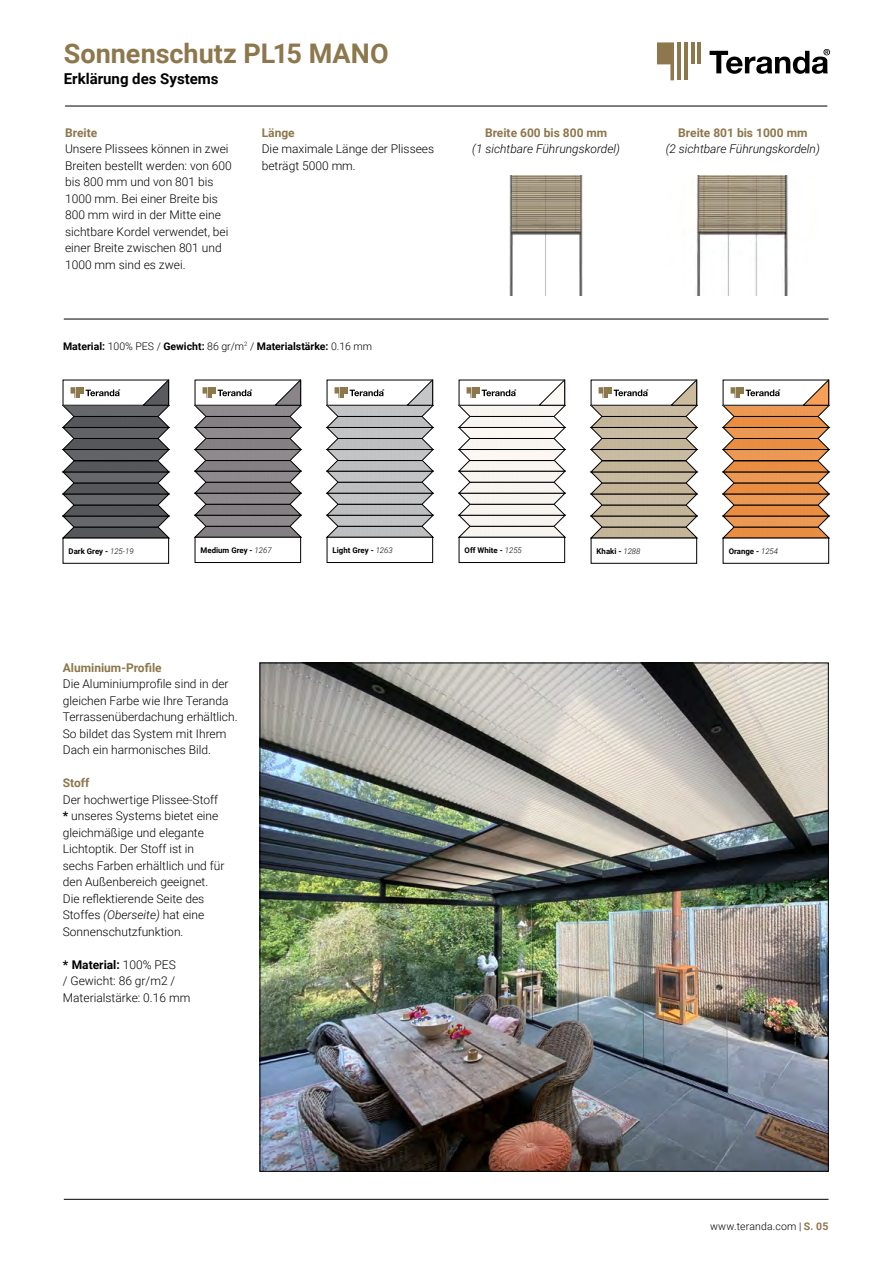
<style>
.page{position:relative;width:893px;height:1263px;background:#fff}
.page>*{position:absolute;margin:0;border:0;box-sizing:border-box;transform-origin:0 0}
.t1{font:700 27px "Roboto";color:#8d774c}
.t2{font:700 15px "Roboto";color:#000}
.t3{font:300 12px/16.5px "Roboto";color:#000}
.t4{font:700 12px "Roboto";color:#8d774c}
.t5{font:italic 300 12px "Roboto";color:#000}
.t6{font:700 10.5px "Roboto";color:#000}
.t7{font:300 10.5px "Roboto";letter-spacing:.02em;color:#000}
.t8{font:700 7.8px "Roboto";color:#000}
.s1{font-weight:300}
.s2{font-weight:300;font-style:italic}
.s3{font-weight:700}
.s4{font-style:italic}
.s5{font-weight:700;color:#8d774c}
</style>
<div class="page">
<hr style="left:64px;top:319px;width:764px;height:1px;background:#000">
<svg style="left:657px;top:42px;width:17px;height:38px"></svg>
<hr style="left:677px;top:42px;width:4px;height:38px;background:#8d774c">
<hr style="left:684px;top:42px;width:3px;height:38px;background:#8d774c">
<hr style="left:691px;top:42px;width:3px;height:22px;background:#8d774c">
<hr style="left:697px;top:42px;width:4px;height:22px;background:#8d774c">
<svg style="left:710px;top:49px;width:120px;height:25px"></svg>
<hr style="left:65px;top:106px;width:762px;height:1px;background:#000">
<hr style="left:64px;top:1199px;width:764px;height:1px;background:#000">
<img style="left:696px;top:175px;width:92px;height:121px">
<img style="left:509px;top:175px;width:74px;height:121px">
<img style="left:262px;top:665px;width:564px;height:504px">
<svg style="left:63px;top:380px;width:106px;height:158px"></svg>
<svg style="left:591px;top:380px;width:106px;height:158px"></svg>
<div style="left:459px;top:537px;width:106px;height:26px;border:1px solid #000"></div>
<svg style="left:459px;top:380px;width:106px;height:157px"></svg>
<div style="left:327px;top:537px;width:106px;height:26px;border:1px solid #000"></div>
<svg style="left:327px;top:380px;width:106px;height:157px"></svg>
<div style="left:195px;top:537px;width:106px;height:26px;border:1px solid #000"></div>
<svg style="left:195px;top:380px;width:106px;height:157px"></svg>
<svg style="left:723px;top:380px;width:106px;height:158px"></svg>
<h1 class="t1" style="left:64px;top:34px;width:326px">Sonnenschutz PL15 MANO</h1>
<p class="t2" style="left:64px;top:68px;width:156px">Erklärung des Systems</p>
<p class="t4" style="left:65px;top:124px;width:34px">Breite</p>
<p class="t3" style="left:65px;top:140px;width:168px">Unsere Plissees können in zwei<br>Breiten bestellt werden: von 600 bis 800 mm und von 801 bis<br>1000 mm. Bei einer Breite bis<br>800 mm wird in der Mitte eine sichtbare Kordel verwendet, bei einer Breite zwischen 801 und<br>1000 mm sind es zwei.</p>
<p class="t4" style="left:262px;top:124px;width:34px">Länge</p>
<p class="t3" style="left:262px;top:140px;width:174px">Die maximale Länge der Plissees beträgt 5000 mm.</p>
<p class="t6" style="left:63px;top:339px;width:311px">Material: <span class="s1">100% PES /</span> Gewicht: <span class="s1">86 gr/m</span><sup>2</sup> <span class="s1">/</span> Materialstärke: <span class="s1">0.16 mm</span></p>
<p class="t4" style="left:485px;top:124px;width:124px">Breite 600 bis 800 mm</p>
<p class="t5" style="left:472px;top:140px;width:149px">(1 sichtbare Führungskordel)</p>
<p class="t4" style="left:678px;top:124px;width:131px">Breite 801 bis 1000 mm</p>
<p class="t5" style="left:666px;top:140px;width:156px">(2 sichtbare Führungskordeln)</p>
<p class="t8" style="left:69px;top:545px;width:67px">Dark Grey - <span class="s2">125-19</span></p>
<p class="t8" style="left:201px;top:544px;width:73px">Medium Grey - <span class="s2">1267</span></p>
<p class="t8" style="left:333px;top:544px;width:62px">Light Grey - <span class="s2">1263</span></p>
<p class="t8" style="left:465px;top:544px;width:59px">Off White - <span class="s2">1255</span></p>
<p class="t8" style="left:597px;top:545px;width:45px">Khaki - <span class="s2">1288</span></p>
<p class="t8" style="left:729px;top:545px;width:51px">Orange - <span class="s2">1254</span></p>
<p class="t4" style="left:63px;top:659px;width:100px">Aluminium-Profile</p>
<p class="t3" style="left:63px;top:675px;width:176px">Die Aluminiumprofile sind in der gleichen Farbe wie Ihre Teranda<br>Terrassenüberdachung erhältlich.<br>So bildet das System mit Ihrem<br>Dach ein harmonisches Bild.</p>
<p class="t4" style="left:63px;top:775px;width:28px">Stoff</p>
<p class="t3" style="left:63px;top:791px;width:163px">Der hochwertige Plissee-Stoff <span class="s3">*</span> unseres Systems bietet eine gleichmäßige und elegante<br>Lichtoptik. Der Stoff ist in sechs Farben erhältlich und für den Außenbereich geeignet.<br>Die reflektierende Seite des<br>Stoffes <span class="s4">(Oberseite)</span> hat eine<br>Sonnenschutzfunktion.</p>
<p class="t3" style="left:63px;top:956px;width:129px"><span class="s3">* Material:</span> 100% PES<br>/ Gewicht: 86 gr/m2 /<br>Materialstärke: 0.16 mm</p>
<p class="t7" style="left:710px;top:1219px;width:120px">www.teranda.com | <span class="s5">S. 05</span></p>
</div>
